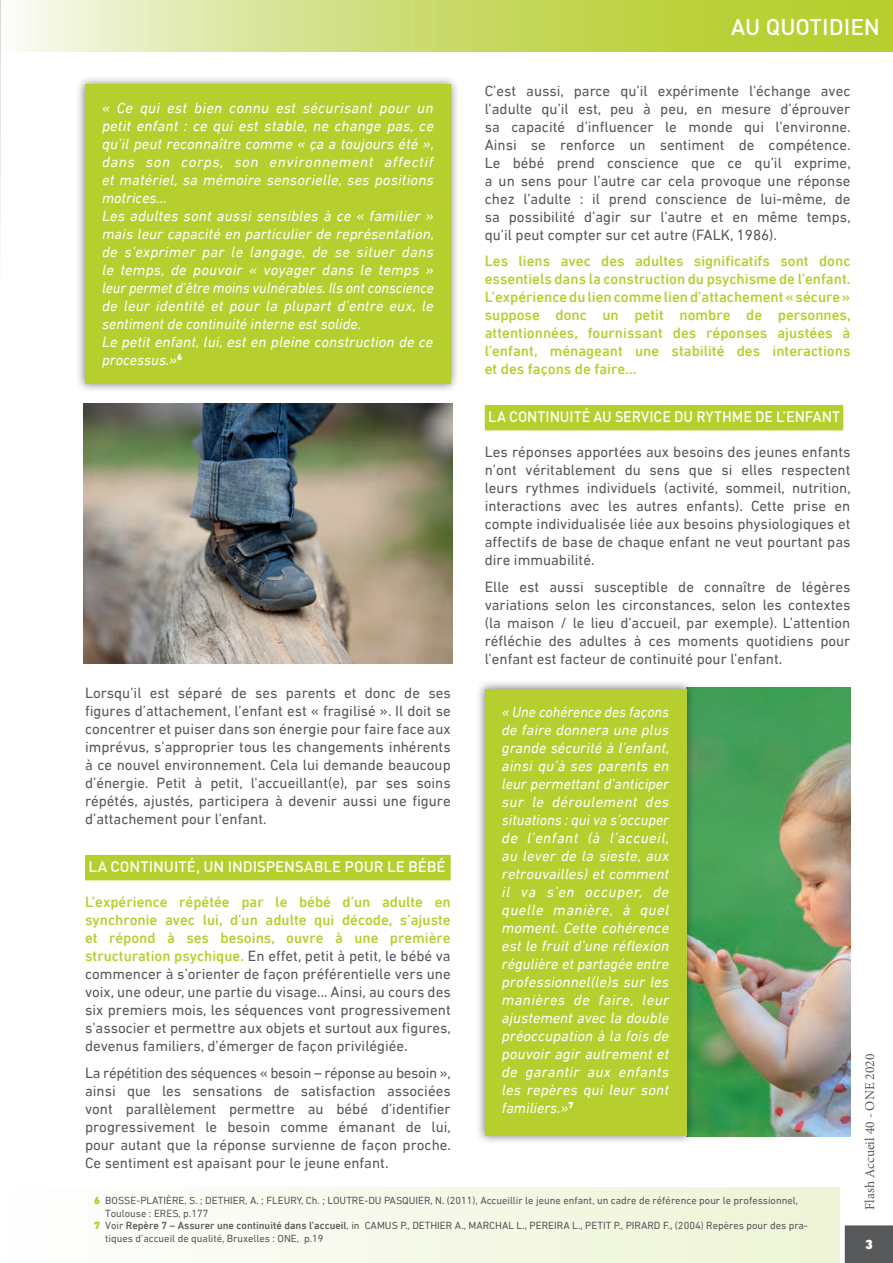
<style>
.page{position:relative;width:893px;height:1263px;background:#fff}
.page>*{position:absolute;margin:0;border:0;box-sizing:border-box;transform-origin:0 0}
.t1{font:500 22.5px "DIN";color:#fff}
.signature{font:15px/18px "DIN Next LT Pro";color:#57585a;text-align:justify}
.texte_article{font:italic 15px/18px "DIN Next LT Pro";letter-spacing:.005em;color:#fff;text-align:justify}
.Pour_en_savoir_plus{font:15px/18px "DIN Next LT Pro";color:#57585a;text-align:justify}
.signature-2{font:500 15px/18px "DIN Next LT Pro";color:#b6cf2f;text-align:justify}
.Sous_titre_quotidien{font:500 15px "DIN";letter-spacing:-.005em;color:#fff;scale:.95 1}
.Sous_titre_quotidien-2{font:500 15px "DIN";letter-spacing:-.005em;color:#fff}
.t2{font:13.5px "Minion Pro";color:#58595b}
.t3{font:900 13.5px "DIN Next LT Pro";color:#fff}
.Note_de_bas_de_page{font:10.5px/12.6px "DIN Next LT Pro";color:#57585a}
.s1{font-weight:500;color:#b6cf2f}
.s2{font-weight:900;color:#b6cf2f}
.s3{font-weight:500}
</style>
<div class="page">
<svg style="left:839px;top:1216px;width:54px;height:47px"></svg>
<svg style="left:19px;top:0;width:874px;height:51px;background:#cddd74"></svg>
<div style="left:1px;top:1187px;width:838px;height:76px;background:linear-gradient(to right,#fefffe,#eef4d5)"></div>
<div style="left:85px;top:855px;width:366px;height:25px;background:#b6cf2f"></div>
<div style="left:76px;top:76px;width:384px;height:317px;background:#231f20;opacity:.6"></div>
<div style="left:85px;top:85px;width:366px;height:299px;background:#b6cf2f"></div>
<img style="left:84px;top:404px;width:368px;height:259px">
<div style="left:485px;top:405px;width:358px;height:25px;background:#b6cf2f"></div>
<img style="left:695px;top:688px;width:155px;height:448px">
<div style="left:476px;top:680px;width:219px;height:465px;background:#231f20;opacity:.6"></div>
<div style="left:485px;top:689px;width:201px;height:446px;background:#b6cf2f"></div>
<img style="left:0;top:0;width:1px;height:246px">
<p class="texte_article" style="left:102px;top:99px;width:334px">« Ce qui est bien connu est sécurisant pour un petit enfant : ce qui est stable, ne change pas, ce qu’il peut reconnaître comme « ça a toujours été », dans son corps, son environnement affectif et matériel, sa mémoire sensorielle, ses positions motrices...</p>
<p class="texte_article" style="left:102px;top:207px;width:334px">Les adultes sont aussi sensibles à ce « familier » mais leur capacité en particulier de représentation, de s’exprimer par le langage, de se situer dans le temps, de pouvoir « voyager dans le temps » leur permet d’être moins vulnérables. Ils ont conscience de leur identité et pour la plupart d’entre eux, le sentiment de continuité interne est solide.</p>
<p class="texte_article" style="left:102px;top:333px;width:333px">Le petit enfant, lui, est en pleine construction de ce processus.»<sup>6</sup></p>
<h1 class="t1" style="left:731px;top:12px;width:151px">AU QUOTIDIEN</h1>
<p class="signature" style="left:485px;top:82px;width:367px">C’est aussi, parce qu’il expérimente l’échange avec l’adulte qu’il est, peu à peu, en mesure d’éprouver sa capacité d’influencer le monde qui l’environne.<br>Ainsi se renforce un sentiment de compétence.<br>Le bébé prend conscience que ce qu’il exprime, a un sens pour l’autre car cela provoque une réponse chez l’adulte : il prend conscience de lui-même, de sa possibilité d’agir sur l’autre et en même temps, qu’il peut compter sur cet autre (FALK, 1986).</p>
<p class="signature-2" style="left:485px;top:252px;width:367px">Les liens avec des adultes significatifs sont donc essentiels dans la construction du psychisme de l’enfant.<br>L’expérience du lien comme lien d’attachement « sécure » suppose donc un petit nombre de personnes, attentionnées, fournissant des réponses ajustées à l’enfant, ménageant une stabilité des interactions et des façons de faire…</p>
<p class="Sous_titre_quotidien" style="left:488px;top:407px;width:372px">LA CONTINUITÉ AU SERVICE DU RYTHME DE L’ENFANT</p>
<p class="signature" style="left:485px;top:443px;width:367px">Les réponses apportées aux besoins des jeunes enfants n’ont véritablement du sens que si elles respectent leurs rythmes individuels (activité, sommeil, nutrition, interactions avec les autres enfants). Cette prise en compte individualisée liée aux besoins physiologiques et affectifs de base de chaque enfant ne veut pourtant pas dire immuabilité.</p>
<p class="signature" style="left:485px;top:577px;width:367px">Elle est aussi susceptible de connaître de légères variations selon les circonstances, selon les contextes (la maison / le lieu d’accueil, par exemple). L’attention réfléchie des adultes à ces moments quotidiens pour l’enfant est facteur de continuité pour l’enfant.</p>
<p class="Pour_en_savoir_plus" style="left:85px;top:684px;width:367px">Lorsqu’il est séparé de ses parents et donc de ses figures d’attachement, l’enfant est « fragilisé ». Il doit se concentrer et puiser dans son énergie pour faire face aux imprévus, s’approprier tous les changements inhérents à ce nouvel environnement. Cela lui demande beaucoup d’énergie. Petit à petit, l’accueillant(e), par ses soins répétés, ajustés, participera à devenir aussi une figure d’attachement pour l’enfant.</p>
<p class="Sous_titre_quotidien-2" style="left:88px;top:857px;width:359px">LA CONTINUITÉ, UN INDISPENSABLE POUR LE BÉBÉ</p>
<p class="signature" style="left:85px;top:893px;width:367px"><span class="s1">L’expérience répétée par le bébé d’un adulte en synchronie avec lui, d’un adulte qui décode, s’ajuste et répond à ses besoins, ouvre à une première structuration psychique.</span> En effet, petit à petit, le bébé va commencer à s’orienter de façon préférentielle vers une voix, une odeur, une partie du visage… Ainsi, au cours des six premiers mois, les séquences vont progressivement s’associer et permettre aux objets et surtout aux figures, devenus familiers, d’émerger de façon privilégiée.</p>
<p class="signature" style="left:85px;top:1063px;width:367px">La répétition des séquences « besoin – réponse au besoin », ainsi que les sensations de satisfaction associées vont parallèlement permettre au bébé d’identifier progressivement le besoin comme émanant de lui, pour autant que la réponse survienne de façon proche.<br>Ce sentiment est apaisant pour le jeune enfant.</p>
<p class="texte_article" style="left:502px;top:703px;width:169px">« Une cohérence des façons de faire donnera une plus grande sécurité à l’enfant, ainsi qu’à ses parents en leur permettant d’anticiper sur le déroulement des situations : qui va s’occuper de l’enfant (à l’accueil, au lever de la sieste, aux retrouvailles) et comment il va s’en occuper, de quelle manière, à quel moment. Cette cohérence est le fruit d’une réflexion régulière et partagée entre professionnel(le)s sur les manières de faire, leur ajustement avec la double préoccupation à la fois de pouvoir agir autrement et de garantir aux enfants les repères qui leur sont familiers.»<sup>7</sup></p>
<p class="Note_de_bas_de_page" style="left:105px;top:1194px;width:694px;text-indent:-11px"><span class="s2">6</span> BOSSE-PLATIÈRE, S. ; DETHIER, A. ; FLEURY, Ch. ; LOUTRE-DU PASQUIER, N. (2011), Accueillir le jeune enfant, un cadre de référence pour le professionnel,<br>Toulouse : ERES, p.177</p>
<p class="Note_de_bas_de_page" style="left:105px;top:1219px;width:704px;text-indent:-11px"><span class="s2">7</span> Voir <span class="s3">Repère 7 – Assurer une continuité dans l’accueil</span>, in CAMUS P., DETHIER A., MARCHAL L., PEREIRA L., PETIT P., PIRARD F., (2004) Repères pour des pra&shy;tiques d’accueil de qualité, Bruxelles : ONE, p.19</p>
<p class="t2" style="left:861px;top:1210px;width:158px;rotate:-90deg">Flash Accueil 40 - ONE 2020</p>
<p class="t3" style="left:865px;top:1236px;width:9px">3</p>
</div>
